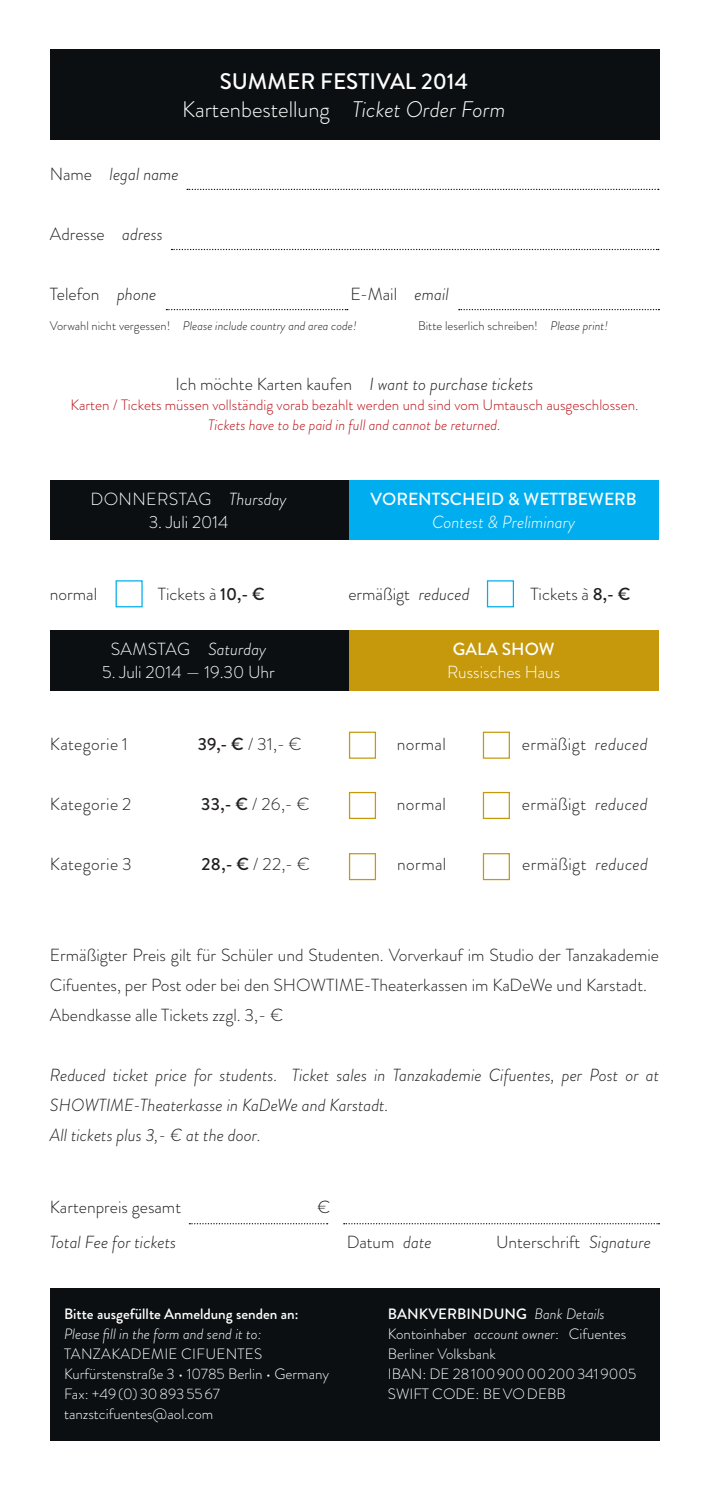
<style>
.page{position:relative;width:709px;height:1489px;background:#fff}
.page>*{position:absolute;margin:0;border:0;box-sizing:border-box;transform-origin:0 0}
.t1{font:500 22.5px/27.5px "Brandon Grotesque";color:#fff;text-align:center}
.t2{font:300 17.5px/30px "Brandon Grotesque";color:#231f20}
.t3{font:italic 300 17.5px/30px "Brandon Grotesque";color:#231f20}
.t4{font:300 17.5px "Brandon Grotesque";color:#fff}
.t5{font:italic 300 17.5px "Brandon Grotesque";color:#fff}
.t6{font:500 17.5px "Brandon Grotesque";color:#fff}
.t7{font:300 17.5px "Brandon Grotesque";letter-spacing:.02em;color:#231f20}
.t8{font:300 15px/20px "Brandon Grotesque";color:#fff}
.t9{font:300 15px "Brandon Grotesque";color:#bb1018}
.t10{font:italic 300 15px "Brandon Grotesque";color:#bb1018}
.t11{font:500 15px "Brandon Grotesque";color:#fff}
.t12{font:italic 300 15px "Brandon Grotesque";color:#fff}
.t13{font:italic 300 12.5px "Brandon Grotesque";color:#231f20}
.t14{font:300 12.5px "Brandon Grotesque";color:#231f20}
.s1{font-weight:300}
.s2{font-weight:300;font-style:italic}
.s3{font-style:normal}
.s4{font-style:italic}
.s5{font-weight:500}
</style>
<div class="page">
<div style="left:348px;top:480px;width:311px;height:60px;background:#00aeef"></div>
<div style="left:483px;top:791px;width:27px;height:28px;border:1px solid #c6990d"></div>
<div style="left:349px;top:791px;width:27px;height:28px;border:1px solid #c6990d"></div>
<div style="left:349px;top:853px;width:27px;height:27px;border:1px solid #c6990d"></div>
<div style="left:349px;top:731px;width:27px;height:27px;border:1px solid #c6990d"></div>
<div style="left:483px;top:731px;width:27px;height:27px;border:1px solid #c6990d"></div>
<div style="left:483px;top:853px;width:27px;height:27px;border:1px solid #c6990d"></div>
<div style="left:487px;top:580px;width:27px;height:27px;border:1px solid #00aeef"></div>
<div style="left:116px;top:580px;width:27px;height:27px;border:1px solid #00aeef"></div>
<div style="left:50px;top:50px;width:609px;height:90px;background:#0c0f11"></div>
<svg style="left:187px;top:189px;width:472px;height:1px"></svg>
<div style="left:50px;top:480px;width:298px;height:60px;background:#0c0f11"></div>
<div style="left:348px;top:630px;width:311px;height:60px;background:#c6990d"></div>
<div style="left:50px;top:630px;width:298px;height:60px;background:#0c0f11"></div>
<svg style="left:189px;top:1223px;width:139px;height:1px"></svg>
<div style="left:50px;top:1287px;width:609px;height:153px;background:#0c0f11"></div>
<svg style="left:171px;top:249px;width:488px;height:1px"></svg>
<svg style="left:166px;top:309px;width:182px;height:1px"></svg>
<svg style="left:459px;top:309px;width:200px;height:1px"></svg>
<svg style="left:344px;top:1223px;width:315px;height:1px"></svg>
<p class="t1" style="left:182px;top:68px;width:325px">SUMMER FESTIVAL 2014<br><span class="s1">Kartenbestellung</span> <span class="s2">Ticket Order Form</span></p>
<p class="t3" style="left:50px;top:159px;width:130px"><span class="s3">Name</span> legal name</p>
<p class="t2" style="left:50px;top:219px;width:114px">Adresse <span class="s4">adress</span></p>
<p class="t2" style="left:50px;top:279px;width:108px">Telefon <span class="s4">phone</span></p>
<p class="t2" style="left:350px;top:279px;width:100px">E-Mail <span class="s4">email</span></p>
<p class="t13" style="left:50px;top:317px;width:308px"><span class="s3">Vorwahl nicht vergessen!</span> Please include country and area code!</p>
<p class="t14" style="left:418px;top:317px;width:191px">Bitte leserlich schreiben! <span class="s4">Please print!</span></p>
<p class="t3" style="left:175px;top:369px;width:359px"><span class="s3">Ich möchte Karten kaufen</span> I want to purchase tickets</p>
<p class="t9" style="left:70px;top:395px;width:569px">Karten / Tickets müssen vollständig vorab bezahlt werden und sind vom Umtausch ausgeschlossen.</p>
<p class="t10" style="left:208px;top:415px;width:294px">Tickets have to be paid in full and cannot be returned.</p>
<p class="t4" style="left:90px;top:487px;width:28px">Donne</p>
<p class="t5" style="left:157px;top:487px;width:131px"><span class="s3">rstag</span> Thursday</p>
<p class="t4" style="left:149px;top:509px;width:81px">3. Juli 2014</p>
<p class="t6" style="left:370px;top:487px;width:268px">VORENTSCHEID &amp; WETTBEWERB</p>
<p class="t5" style="left:432px;top:509px;width:145px">Contest &amp; Preliminary</p>
<p class="t2" style="left:50px;top:579px;width:49px">normal</p>
<p class="t2" style="left:158px;top:579px;width:108px">Tickets à <span class="s5">10,- €</span></p>
<p class="t2" style="left:348px;top:579px;width:123px">ermäßigt <span class="s4">reduced</span></p>
<p class="t2" style="left:530px;top:579px;width:101px">Tickets à <span class="s5">8,- €</span></p>
<p class="t4" style="left:111px;top:637px;width:23px">Samsta</p>
<p class="t5" style="left:177px;top:637px;width:91px"><span class="s3">g</span> Saturday</p>
<p class="t4" style="left:102px;top:659px;width:174px">5. Juli 2014 — 19.30 Uhr</p>
<p class="t6" style="left:453px;top:637px;width:103px">GALA SHOW</p>
<p class="t4" style="left:447px;top:659px;width:114px">Russisches Haus</p>
<p class="t7" style="left:50px;top:732px;width:79px">Kategorie 1</p>
<p class="t2" style="left:198px;top:729px;width:106px"><span class="s5">39,- €</span> / 31,- €</p>
<p class="t2" style="left:397px;top:729px;width:51px">normal</p>
<p class="t2" style="left:522px;top:729px;width:127px">ermäßigt <span class="s4">reduced</span></p>
<p class="t7" style="left:50px;top:792px;width:83px">Kategorie 2</p>
<p class="t2" style="left:201px;top:789px;width:110px"><span class="s5">33,- €</span> / 26,- €</p>
<p class="t2" style="left:397px;top:789px;width:51px">normal</p>
<p class="t2" style="left:522px;top:789px;width:127px">ermäßigt <span class="s4">reduced</span></p>
<p class="t7" style="left:50px;top:852px;width:83px">Kategorie 3</p>
<p class="t2" style="left:202px;top:849px;width:110px"><span class="s5">28,- €</span> / 22,- €</p>
<p class="t2" style="left:397px;top:849px;width:51px">normal</p>
<p class="t2" style="left:522px;top:849px;width:127px">ermäßigt <span class="s4">reduced</span></p>
<p class="t2" style="left:50px;top:939px;width:610px">Ermäßigter Preis gilt für Schüler und Studenten. Vorverkauf im Studio der Tanzakademie<br>Cifuentes, per Post oder bei den SHOWTIME-Theaterkassen im KaDeWe und Karstadt.<br>Abendkasse alle Tickets zzgl. 3,- €</p>
<p class="t3" style="left:50px;top:1059px;width:610px">Reduced ticket price for students. Ticket sales in Tanzakademie Cifuentes, per Post or at<br>SHOWTIME-Theaterkasse in KaDeWe and Karstadt.<br>All tickets plus 3,- € at the door.</p>
<p class="t2" style="left:50px;top:1191px;width:133px">Kartenpreis gesamt</p>
<p class="t2" style="left:317px;top:1191px;width:14px">€</p>
<p class="t3" style="left:50px;top:1226px;width:128px">Total Fee for tickets</p>
<p class="t2" style="left:347px;top:1226px;width:86px">Datum <span class="s4">date</span></p>
<p class="t2" style="left:496px;top:1226px;width:156px">Unterschrift <span class="s4">Signature</span></p>
<p class="t11" style="left:64px;top:1302px;width:236px">Bitte ausgefüllte Anmeldung senden an:</p>
<p class="t12" style="left:64px;top:1323px;width:199px">Please fill in the form and send it to:</p>
<p class="t8" style="left:64px;top:1343px;width:48px">Tan zakademie</p>
<p class="t8" style="left:64px;top:1343px;width:267px;text-indent:117px">Ci fuentes<br>Kurfürstenstraße 3 • 10785 Berlin • Germany<br>Fax: +49(0)308935567 tanzstcifuentes@aol.com</p>
<p class="t8" style="left:388px;top:1303px;width:250px"><span class="s5">BANKVERBINDUNG</span> <span class="s4">Bank Details<br></span>Kontoinhaber <span class="s4">account owner</span>: Cifuentes<br>Berliner Volksbank<br>IBAN: DE 28100900002003419005<br>SWIFT CODE: BEVODEBB</p>
</div>
